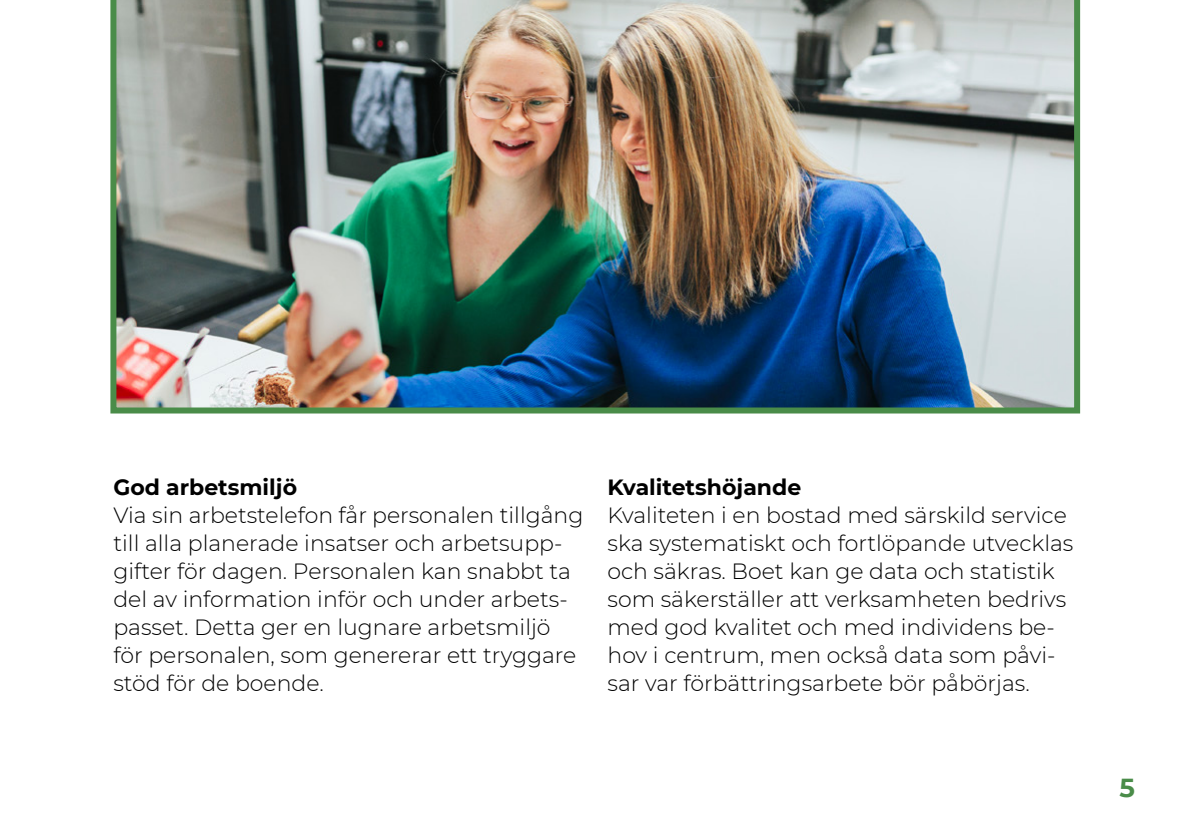
<style>
.page{position:relative;width:1191px;height:840px;background:#fff}
.page>*{position:absolute;margin:0;border:0;box-sizing:border-box;transform-origin:0 0}
.t1{font:700 26px "Montserrat";color:#4a8c49}
.t2{font:300 22px/28px "Montserrat";color:#000}
.t3{font:700 22px "Montserrat";color:#000}
</style>
<div class="page">
<img style="left:110px;top:0;width:970px;height:413px">
<p class="t3" style="left:113px;top:473px;width:185px">God arbetsmiljö</p>
<p class="t2" style="left:113px;top:500px;width:471px">Via sin arbetstelefon får personalen tillgång till alla planerade insatser och arbetsupp&shy;gifter för dagen. Personalen kan snabbt ta del av information inför och under arbets&shy;passet. Detta ger en lugnare arbetsmiljö för personalen, som genererar ett tryggare stöd för de boende.</p>
<p class="t3" style="left:607px;top:473px;width:195px">Kvalitetshöjande</p>
<p class="t2" style="left:607px;top:500px;width:467px">Kvaliteten i en bostad med särskild service ska systematiskt och fortlöpande utvecklas och säkras. Boet kan ge data och statistik som säkerställer att verksamheten bedrivs med god kvalitet och med individens be&shy;hov i centrum, men också data som påvi&shy;sar var förbättringsarbete bör påbörjas.</p>
<p class="t1" style="left:1119px;top:771px;width:17px">5</p>
</div>
